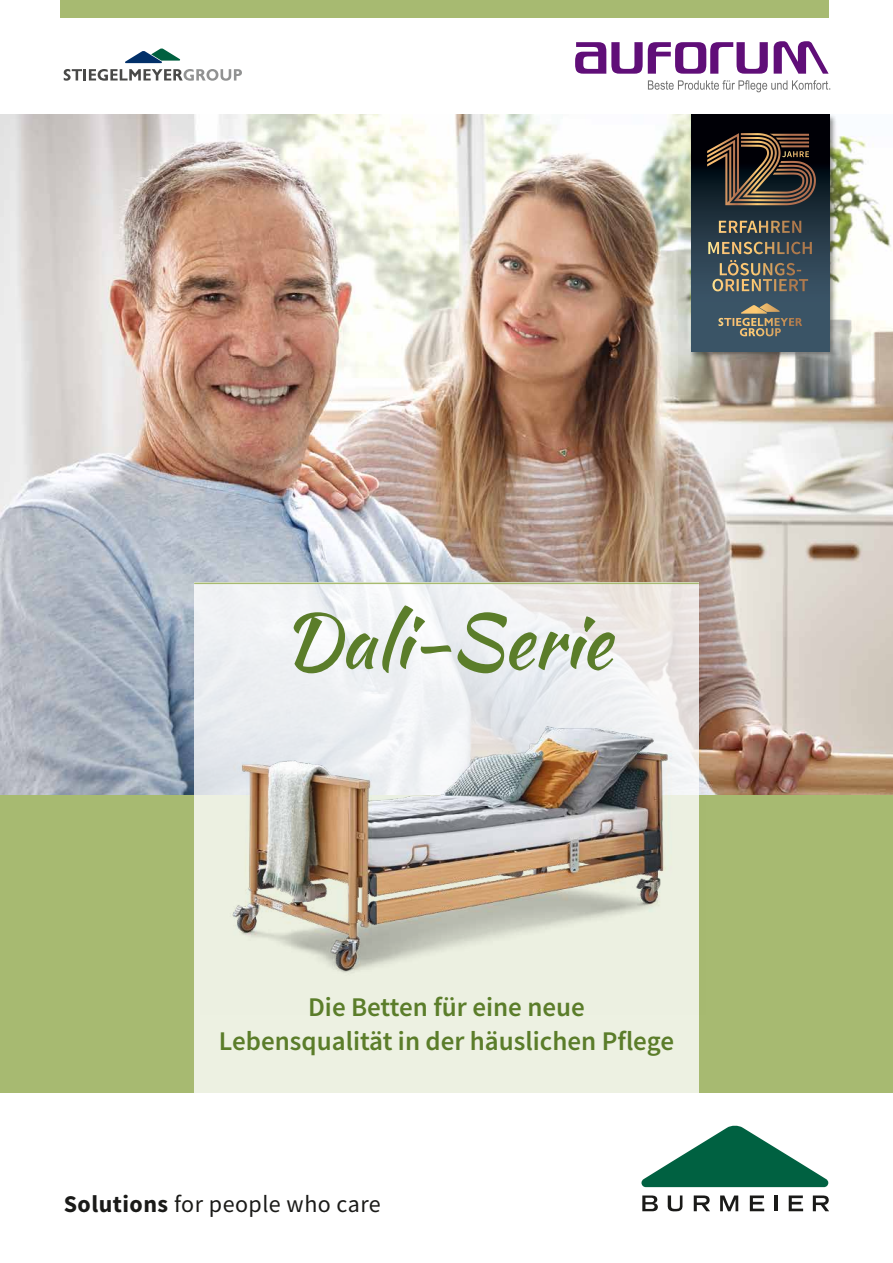
<style>
.page{position:relative;width:893px;height:1263px;background:#fff}
.page>*{position:absolute;margin:0;border:0;box-sizing:border-box;transform-origin:0 0}
.t1{font:75px "Kaushan Script";color:#5b7d2a}
.t2{font:600 27px/34px "Source Sans Pro";color:#5b7d2a;text-align:center}
.t3{font:24px "Source Sans Pro";letter-spacing:.02em;color:#1a1a18}
.s1{font-weight:700}
</style>
<div class="page">
<div style="left:61px;top:0;width:768px;height:17px;background:#a7ba71"></div>
<svg style="left:64px;top:69px;width:178px;height:12px"></svg>
<svg style="left:125px;top:48px;width:55px;height:15px"></svg>
<img style="left:0;top:115px;width:893px;height:680px">
<div style="left:0;top:795px;width:893px;height:298px;background:#a7ba71"></div>
<svg style="left:641px;top:1126px;width:187px;height:61px"></svg>
<hr style="left:775px;top:1195px;width:3px;height:16px;background:#1a1a18">
<svg style="left:720px;top:1195px;width:18px;height:16px"></svg>
<svg style="left:750px;top:1195px;width:14px;height:16px"></svg>
<svg style="left:789px;top:1195px;width:14px;height:16px"></svg>
<svg style="left:813px;top:1195px;width:16px;height:16px"></svg>
<svg style="left:694px;top:1195px;width:16px;height:16px"></svg>
<svg style="left:642px;top:1195px;width:16px;height:16px"></svg>
<svg style="left:668px;top:1195px;width:14px;height:16px"></svg>
<svg style="left:194px;top:584px;width:505px;height:509px;fill:#edf1e2"></svg>
<img style="left:201px;top:660px;width:504px;height:354px">
<hr style="left:194px;top:583px;width:505px;height:1px;background:#a7ba71">
<div style="left:690px;top:113px;width:148px;height:247px;background:#1a1a18;opacity:.5"></div>
<svg style="left:691px;top:115px;width:138px;height:236px;background:#323b41"></svg>
<svg style="left:718px;top:303px;width:84px;height:33px;background:#666c66"></svg>
<svg style="left:741px;top:135px;width:68px;height:59px;background:#4a3a2c"></svg>
<svg style="left:708px;top:221px;width:104px;height:41px;background:#535651"></svg>
<svg style="left:575px;top:42px;width:193px;height:32px"></svg>
<svg style="left:774px;top:41px;width:55px;height:33px"></svg>
<svg style="left:648px;top:80px;width:182px;height:12px"></svg>
<h1 class="t1" style="left:282px;top:586px;width:331px">Dali-Serie</h1>
<p class="t2" style="left:219px;top:990px;width:456px">Die Betten für eine neue<br>Lebensqualität in der häuslichen Pflege</p>
<p class="t3" style="left:64px;top:1189px;width:319px"><span class="s1">Solutions</span> for people who care</p>
</div>
